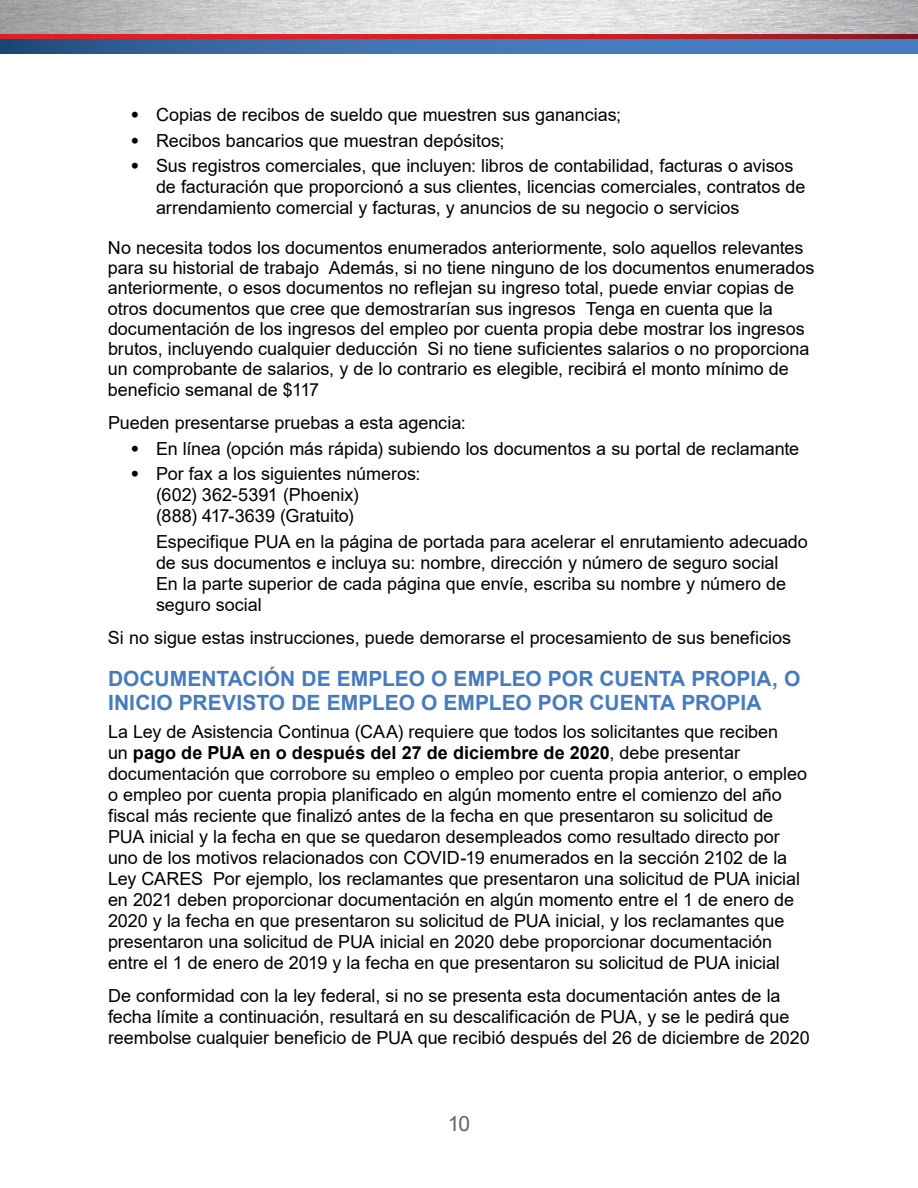
<style>
.page{position:relative;width:918px;height:1188px;background:#fff}
.page>*{position:absolute;margin:0;border:0;box-sizing:border-box;transform-origin:0 0}
.t1{font:700 21px/24px "Arial";color:#467cbf}
.t2{font:21px "Arial";color:#636466}
.t3{font:18px/21px "Arial";letter-spacing:-.005em;color:#000}
.s1{font-weight:900}
.s2{font-weight:700}
</style>
<div class="page">
<svg style="left:0;top:38px;width:918px;height:15px;background:#466ba4"></svg>
<svg style="left:0;top:34px;width:918px;height:4px;background:#c61f26"></svg>
<img style="left:0;top:0;width:918px;height:34px">
<p class="t3" style="left:130px;top:104px;width:492px"><span class="s1">•</span> Copias de recibos de sueldo que muestren sus ganancias;</p>
<p class="t3" style="left:130px;top:130px;width:376px"><span class="s1">•</span> Recibos bancarios que muestran depósitos;</p>
<p class="t3" style="left:156px;top:155px;width:651px;text-indent:-26px"><span class="s1">•</span> Sus registros comerciales, que incluyen: libros de contabilidad, facturas o avisos de facturación que proporcionó a sus clientes, licencias comerciales, contratos de arrendamiento comercial y facturas, y anuncios de su negocio o servicios</p>
<p class="t3" style="left:108px;top:237px;width:708px;line-height:20.4px">No necesita todos los documentos enumerados anteriormente, solo aquellos relevantes para su historial de trabajo Además, si no tiene ninguno de los documentos enumerados anteriormente, o esos documentos no reflejan su ingreso total, puede enviar copias de otros documentos que cree que demostrarían sus ingresos Tenga en cuenta que la documentación de los ingresos del empleo por cuenta propia debe mostrar los ingresos brutos, incluyendo cualquier deducción Si no tiene suficientes salarios o no proporciona un comprobante de salarios, y de lo contrario es elegible, recibirá el monto mínimo de beneficio semanal de $117</p>
<p class="t3" style="left:108px;top:412px;width:359px">Pueden presentarse pruebas a esta agencia:</p>
<p class="t3" style="left:130px;top:438px;width:670px"><span class="s1">•</span> En línea (opción más rápida) subiendo los documentos a su portal de reclamante</p>
<p class="t3" style="left:156px;top:463px;width:266px;text-indent:-26px"><span class="s1">•</span> Por fax a los siguientes números: (602) 362-5391 (Phoenix)<br>(888) 417-3639 (Gratuito)</p>
<p class="t3" style="left:156px;top:531px;width:653px">Especifique PUA en la página de portada para acelerar el enrutamiento adecuado de sus documentos e incluya su: nombre, dirección y número de seguro social<br>En la parte superior de cada página que envíe, escriba su nombre y número de seguro social</p>
<p class="t3" style="left:108px;top:627px;width:685px">Si no sigue estas instrucciones, puede demorarse el procesamiento de sus beneficios</p>
<p class="t1" style="left:108px;top:667px;width:694px">DOCUMENTACIÓN DE EMPLEO O EMPLEO POR CUENTA PROPIA, O<br>INICIO PREVISTO DE EMPLEO O EMPLEO POR CUENTA PROPIA</p>
<p class="t3" style="left:108px;top:721px;width:701px">La Ley de Asistencia Continua (CAA) requiere que todos los solicitantes que reciben<br>un <span class="s2">pago de PUA en o después del 27 de diciembre de 2020</span>, debe presentar documentación que corrobore su empleo o empleo por cuenta propia anterior, o empleo o empleo por cuenta propia planificado en algún momento entre el comienzo del año fiscal más reciente que finalizó antes de la fecha en que presentaron su solicitud de PUA inicial y la fecha en que se quedaron desempleados como resultado directo por uno de los motivos relacionados con COVID-19 enumerados en la sección 2102 de la Ley CARES Por ejemplo, los reclamantes que presentaron una solicitud de PUA inicial en 2021 deben proporcionar documentación en algún momento entre el 1 de enero de 2020 y la fecha en que presentaron su solicitud de PUA inicial, y los reclamantes que presentaron una solicitud de PUA inicial en 2020 debe proporcionar documentación entre el 1 de enero de 2019 y la fecha en que presentaron su solicitud de PUA inicial</p>
<p class="t3" style="left:108px;top:985px;width:703px">De conformidad con la ley federal, si no se presenta esta documentación antes de la fecha límite a continuación, resultará en su descalificación de PUA, y se le pedirá que reembolse cualquier beneficio de PUA que recibió después del 26 de diciembre de 2020</p>
<p class="t2" style="left:448px;top:1109px;width:24px">10</p>
</div>
